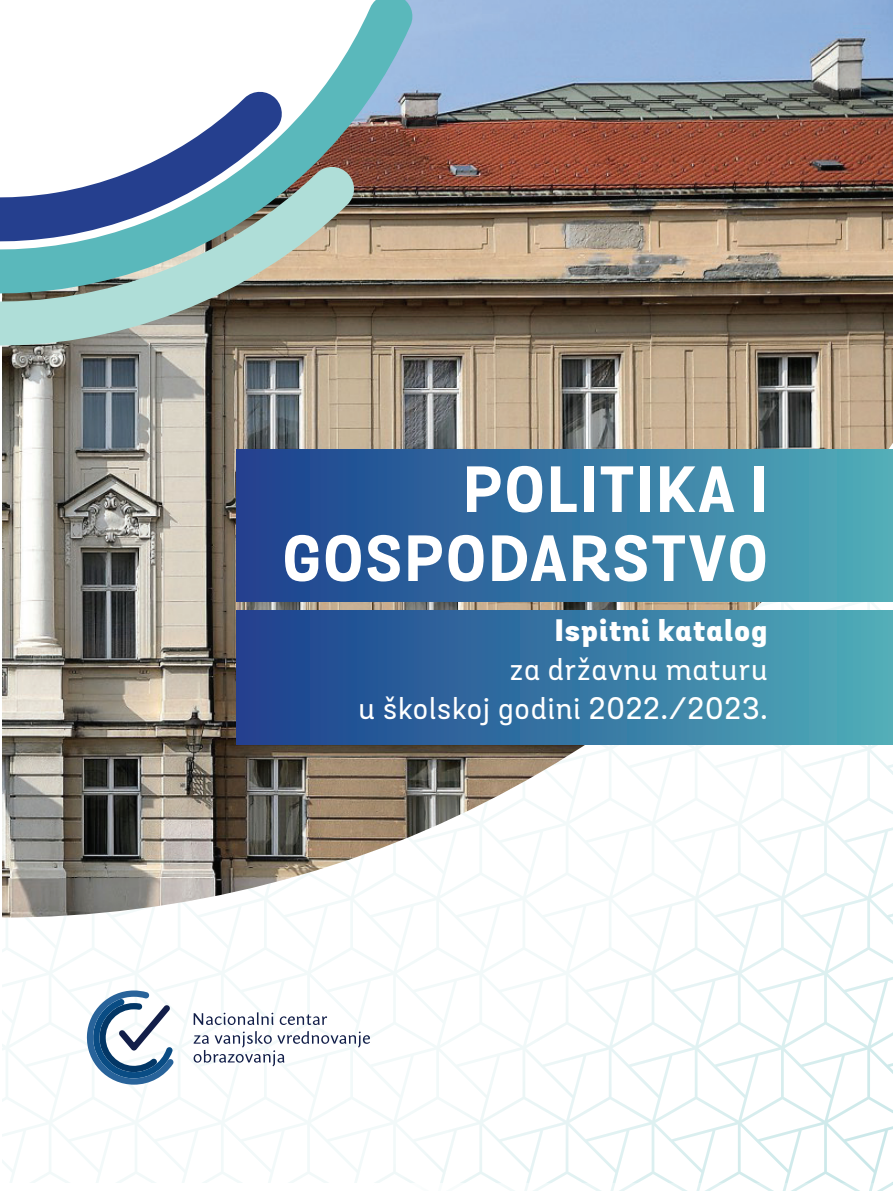
<style>
.page{position:relative;width:893px;height:1191px;background:#fff}
.page>*{position:absolute;margin:0;border:0;box-sizing:border-box;transform-origin:0 0}
.t1{font:700 63px/69px "Grota Sans Alt";letter-spacing:.05em;color:#fff;text-align:right}
.t2{font:500 30px/39px "Grota Sans Alt";letter-spacing:.05em;color:#fff;text-align:right}
.t3{font:800 30px "Grota Sans Alt";letter-spacing:.05em;color:#fff}
</style>
<div class="page">
<svg style="left:2px;top:917px;width:891px;height:265px"></svg>
<img style="left:2px;top:0;width:891px;height:917px">
<svg style="left:86px;top:990px;width:88px;height:94px"></svg>
<svg style="left:194px;top:1012px;width:176px;height:54px"></svg>
<div style="left:236px;top:449px;width:657px;height:152px;background:linear-gradient(to right,#1c3f8e,#50adb8)"></div>
<div style="left:236px;top:610px;width:657px;height:134px;background:linear-gradient(to right,#1c3f8e,#50adb8)"></div>
<img style="left:415px;top:0;width:31px;height:252px">
<svg style="left:0;top:295px;width:356px;height:52px;background:#879388"></svg>
<svg style="left:0;top:0;width:415px;height:295px;background:#96afa9"></svg>
<svg style="left:0;top:0;width:284px;height:242px"></svg>
<h1 class="t1" style="left:283px;top:459px;width:486px">POLITIKA I<br>GOSPODARSTVO</h1>
<p class="t3" style="left:555px;top:612px;width:213px">Ispitni katalog</p>
<p class="t2" style="left:359px;top:651px;width:410px">za državnu maturu<br>u školskoj godini 2022./2023.</p>
</div>
